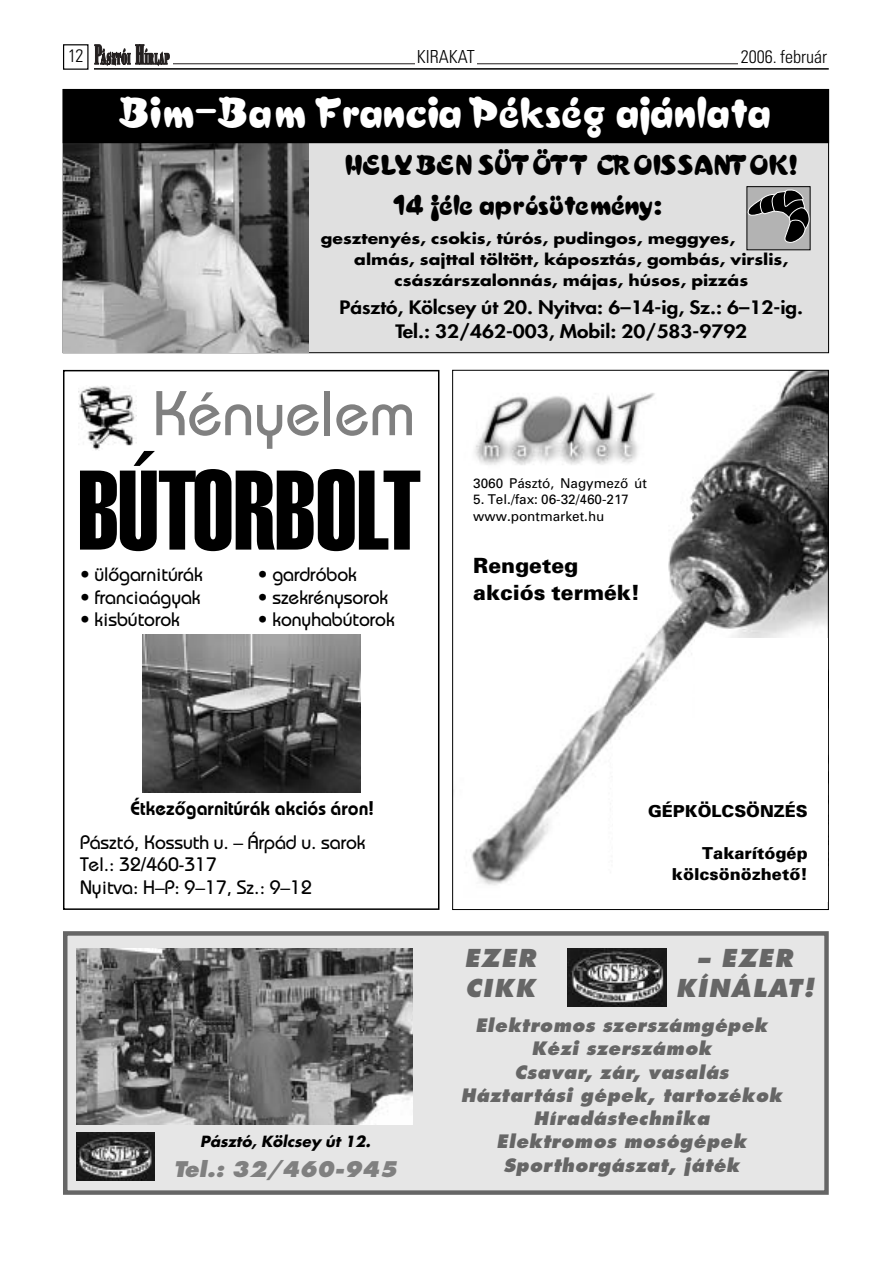
<style>
.page{position:relative;width:893px;height:1263px;background:#fff}
.page>*{position:absolute;margin:0;border:0;box-sizing:border-box;transform-origin:0 0}
.t1{font:111px "Helvetica Com H Ext";color:#000}
.t2{font:63px "Bauhaus AH Medium";color:#808080}
.t3{font:42px "Croissant HU Normal";letter-spacing:.015em;color:#fff;scale:1.1 1}
.t4{font:27px/39.5px "Croissant HU Normal";color:#000;scale:1.15 1}
.t5{font:italic 700 24px/30px "Futura H Extra";letter-spacing:.065em;color:#666;text-align:center}
.t6{font:21px/27px "Univers H Black";color:#000}
.t7{font:italic 700 21px "Futura H Extra";color:#808080}
.t8{font:19.5px/22.5px "Bauhaus AH Medium";color:#000}
.t9{font:19.5px "Bauhaus AH Demi";color:#000}
.t10{font:italic 700 18px/23.2px "Futura H Extra";letter-spacing:.035em;color:#666;text-align:center}
.t11{font:18px/24px "Futura H Heavy";color:#000;text-align:center;scale:1.15 1}
.t12{font:300 18px "Univers AH Condensed";color:#000}
.t13{font:16.5px/21px "Univers H Black";color:#000;text-align:right}
.t14{font:15px "Futura H Bold";color:#000;scale:1.15 1}
.t15{font:italic 15px "Futura H Bold";color:#000}
.t16{font:13.5px/16.5px "Univers H";color:#000}
</style>
<div class="page">
<hr style="left:133px;top:64px;width:695px;height:1px;background:#231f1f">
<div style="left:63px;top:44px;width:25px;height:26px;border:1px solid #000"></div>
<div style="left:415px;top:43px;width:61px;height:25px;background:#fff"></div>
<div style="left:738px;top:47px;width:90px;height:21px;background:#fff"></div>
<div style="left:92px;top:43px;width:80px;height:23px;background:#fff"></div>
<svg style="left:94px;top:44px;width:75px;height:22px"></svg>
<hr style="left:94px;top:68px;width:734px;height:2px;background:#000">
<div style="left:63px;top:90px;width:765px;height:263px;background:#e0e0e0"></div>
<img style="left:63px;top:143px;width:246px;height:209px">
<div style="left:746px;top:186px;width:64px;height:64px;background:#b3b3b3;border:1px solid #000"></div>
<svg style="left:746px;top:189px;width:63px;height:54px"></svg>
<div style="left:63px;top:90px;width:765px;height:53px;background:#000"></div>
<div style="left:63px;top:89px;width:765px;height:54px;border:1px solid #000"></div>
<div style="left:67px;top:936px;width:757px;height:254px;background:#e6e6e6"></div>
<div style="left:63px;top:931px;width:765px;height:264px;border:4px solid #666"></div>
<img style="left:76px;top:948px;width:336px;height:177px">
<img style="left:76px;top:1132px;width:78px;height:49px">
<img style="left:567px;top:948px;width:99px;height:59px">
<img style="left:471px;top:372px;width:355px;height:514px">
<div style="left:695px;top:638px;width:133px;height:161px;background:#fff"></div>
<div style="left:613px;top:740px;width:215px;height:162px;background:#fff"></div>
<img style="left:143px;top:635px;width:217px;height:157px">
<div style="left:63px;top:370px;width:376px;height:540px;border:2px solid #000"></div>
<img style="left:79px;top:385px;width:57px;height:65px">
<p class="t12" style="left:68px;top:50px;width:17px">12</p>
<p class="t12" style="left:417px;top:51px;width:59px">KIRAKAT</p>
<p class="t12" style="left:740px;top:50px;width:88px">2006. február</p>
<h3 class="t3" style="left:119px;top:98px;width:594px">Bim-Bam Francia Pékség ajánlata</h3>
<h3 class="t4" style="left:394px;top:149px;width:351px;text-indent:-49px">HELYBEN SÜTÖTT CROISSANTOK!<br>14 féle aprósütemény:</h3>
<p class="t14" style="left:321px;top:232px;width:362px">gesztenyés, csokis, túrós, pudingos, meggyes,</p>
<p class="t14" style="left:354px;top:253px;width:379px">almás, sajttal töltött, káposztás, gombás, virslis,</p>
<p class="t14" style="left:394px;top:274px;width:309px">császárszalonnás, májas, húsos, pizzás</p>
<p class="t11" style="left:339px;top:297px;width:405px">Pásztó, Kölcsey út 20. Nyitva: 6–14-ig, Sz.: 6–12-ig.<br>Tel.: 32/462-003, Mobil: 20/583-9792</p>
<h2 class="t2" style="left:152px;top:390px;width:264px">Kényelem</h2>
<h1 class="t1" style="left:78px;top:471px;width:344px">BÚTORBOLT</h1>
<p class="t8" style="left:80px;top:565px;width:124px">• ülôgarnitúrák</p>
<p class="t8" style="left:80px;top:588px;width:122px">• franciaágyak</p>
<p class="t8" style="left:80px;top:610px;width:101px">• kisbútorok</p>
<p class="t8" style="left:258px;top:565px;width:100px">• gardróbok</p>
<p class="t8" style="left:258px;top:588px;width:132px">• szekrénysorok</p>
<p class="t8" style="left:258px;top:610px;width:138px">• konyhabútorok</p>
<p class="t16" style="left:473px;top:476px;width:175px">3060 Pásztó, Nagymezô út</p>
<p class="t16" style="left:473px;top:493px;width:157px">5. Tel./fax: 06-32/460-217 www.pontmarket.hu</p>
<p class="t6" style="left:473px;top:555px;width:168px">Rengeteg akciós termék!</p>
<p class="t9" style="left:130px;top:801px;width:245px">Étkezôgarnitúrák akciós áron!</p>
<p class="t8" style="left:80px;top:833px;width:287px">Pásztó, Kossuth u. – Árpád u. sarok<br>Tel.: 32/460-317<br>Nyitva: H–P: 9–17, Sz.: 9–12</p>
<p class="t15" style="left:200px;top:1135px;width:172px">Pásztó, Kölcsey út 12.</p>
<p class="t7" style="left:174px;top:1160px;width:224px">Tel.: 32/460-945</p>
<p class="t5" style="left:464px;top:945px;width:73px;text-align:left">EZER<br>CIKK</p>
<p class="t13" style="left:648px;top:803px;width:161px">GÉPKÖLCSÖNZÉS</p>
<p class="t13" style="left:672px;top:845px;width:137px">Takarítógép kölcsönözhetô!</p>
<p class="t5" style="left:675px;top:945px;width:140px">– EZER<br>KÍNÁLAT!</p>
<p class="t10" style="left:461px;top:1015px;width:323px">Elektromos szerszámgépek<br>Kézi szerszámok<br>Csavar, zár, vasalás<br>Háztartási gépek, tartozékok<br>Híradástechnika<br>Elektromos mosógépek<br>Sporthorgászat, játék</p>
</div>
